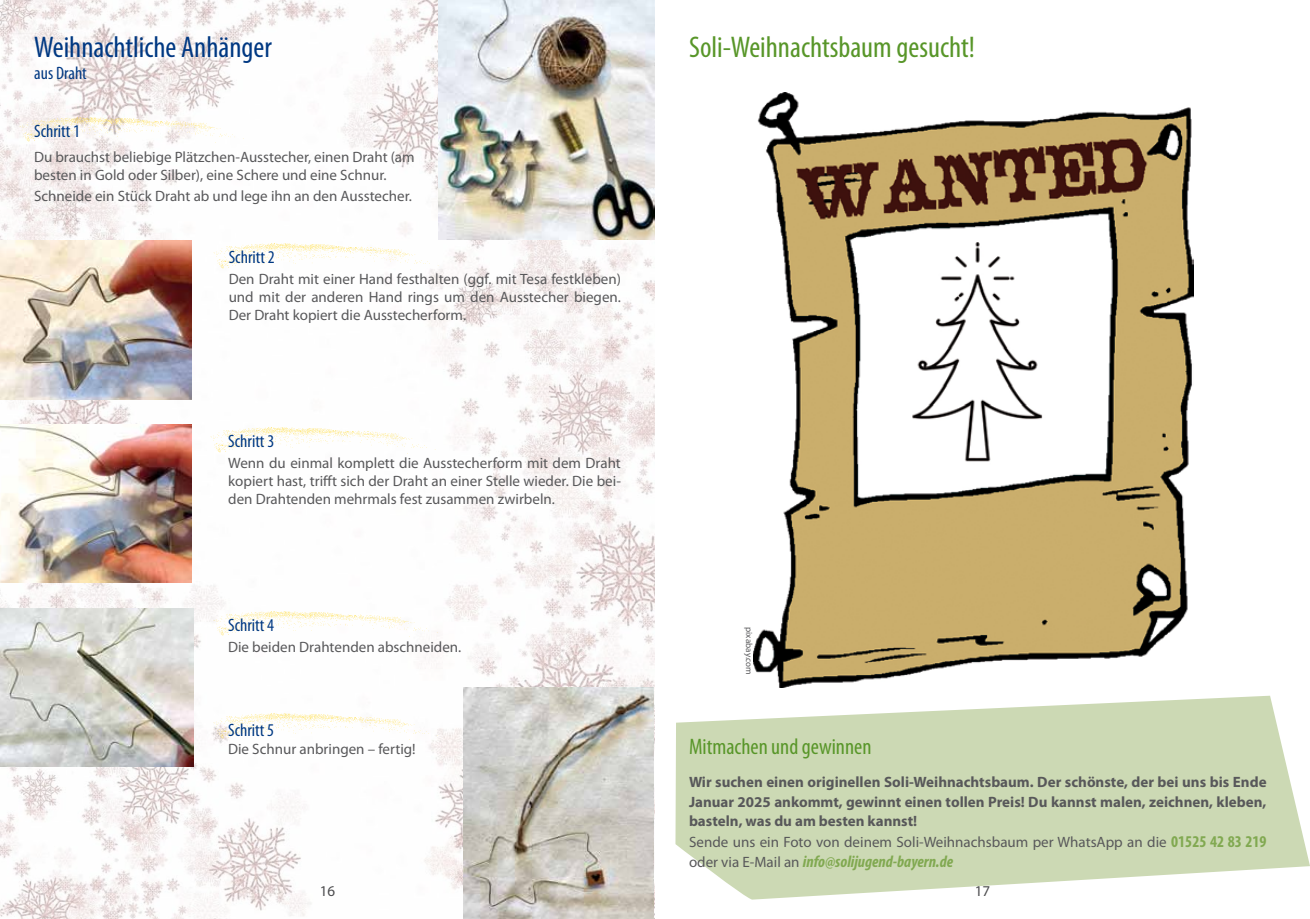
<style>
.page{position:relative;width:1310px;height:919px;background:#fff}
.page>*{position:absolute;margin:0;border:0;box-sizing:border-box;transform-origin:0 0}
.t1{font:condensed 30px "Myriad Pro";color:#589629}
.t2{font:condensed 30px "Myriad Pro";color:#003882}
.t3{font:condensed 22.5px "Myriad Pro";color:#589629}
.t4{font:condensed 18px "Myriad Pro";color:#003882}
.t5{font:italic 700 condensed 16.5px "Myriad Pro";color:#81a951}
.t6{font:15px/18px "Myriad Pro";color:#58585a;text-align:justify}
.t7{font:700 15px/19.5px "Myriad Pro";color:#58585a;text-align:justify}
.t8{font:15px "Myriad Pro";color:#4b4b4d}
.t9{font:9px "Myriad Pro";letter-spacing:.005em;color:#58585a}
.s1{font-weight:700;font-stretch:condensed;font-size:16.5px;color:#81a951}
.s2{font-weight:400;font-style:normal;font-stretch:normal;font-size:15px;color:#58585a}
</style>
<div class="page">
<svg style="left:675px;top:695px;width:635px;height:204px;fill:#ccd9b4"></svg>
<img style="left:0;top:0;width:655px;height:918px">
<img style="left:18px;top:117px;width:242px;height:26px">
<img style="left:438px;top:0;width:217px;height:239px">
<img style="left:0;top:241px;width:191px;height:158px">
<img style="left:0;top:424px;width:191px;height:158px">
<img style="left:0;top:608px;width:193px;height:158px">
<img style="left:213px;top:244px;width:242px;height:25px">
<img style="left:210px;top:427px;width:242px;height:26px">
<img style="left:212px;top:611px;width:242px;height:26px">
<img style="left:212px;top:713px;width:242px;height:26px">
<img style="left:463px;top:687px;width:191px;height:231px">
<img style="left:754px;top:92px;width:439px;height:595px">
<img style="left:899px;top:242px;width:155px;height:230px">
<h1 class="t2" style="left:34px;top:28px;width:239px">Weihnachtliche Anhänger</h1>
<p class="t4" style="left:34px;top:62px;width:54px">aus Draht</p>
<p class="t4" style="left:34px;top:120px;width:48px">Schritt 1</p>
<p class="t6" style="left:34px;top:148px;width:382px">Du brauchst beliebige Plätzchen-Ausstecher, einen Draht (am besten in Gold oder Silber), eine Schere und eine Schnur.</p>
<p class="t6" style="left:34px;top:187px;width:379px">Schneide ein Stück Draht ab und lege ihn an den Ausstecher.</p>
<p class="t4" style="left:229px;top:246px;width:48px">Schritt 2</p>
<p class="t6" style="left:229px;top:270px;width:394px">Den Draht mit einer Hand festhalten (ggf. mit Tesa festkleben) und mit der anderen Hand rings um den Ausstecher biegen.<br>Der Draht kopiert die Ausstecherform.</p>
<p class="t4" style="left:228px;top:430px;width:48px">Schritt 3</p>
<p class="t6" style="left:228px;top:453px;width:394px">Wenn du einmal komplett die Ausstecherform mit dem Draht kopiert hast, trifft sich der Draht an einer Stelle wieder. Die bei&shy;den Drahtenden mehrmals fest zusammen zwirbeln.</p>
<p class="t4" style="left:228px;top:613px;width:48px">Schritt 4</p>
<p class="t6" style="left:228px;top:637px;width:235px">Die beiden Drahtenden abschneiden.</p>
<p class="t4" style="left:228px;top:719px;width:48px">Schritt 5</p>
<p class="t6" style="left:228px;top:739px;width:189px">Die Schnur anbringen – fertig!</p>
<h1 class="t1" style="left:689px;top:28px;width:287px">Soli-Weihnachtsbaum gesucht!</h1>
<p class="t9" style="left:755px;top:627px;width:49px;rotate:90deg">pixabay.com</p>
<h2 class="t3" style="left:689px;top:732px;width:184px">Mitmachen und gewinnen</h2>
<p class="t7" style="left:689px;top:771px;width:579px">Wir suchen einen originellen Soli-Weihnachtsbaum. Der schönste, der bei uns bis Ende Januar 2025 ankommt, gewinnt einen tollen Preis! Du kannst malen, zeichnen, kleben, basteln, was du am besten kannst!</p>
<p class="t6" style="left:689px;top:832px;width:579px">Sende uns ein Foto von deinem Soli-Weihnachsbaum per WhatsApp an die <span class="s1">01525 42 83 219</span></p>
<p class="t5" style="left:689px;top:850px;width:265px"><span class="s2">oder via E-Mail an</span> info@solijugend-bayern.de</p>
<p class="t8" style="left:320px;top:881px;width:17px">16</p>
<p class="t8" style="left:975px;top:881px;width:17px">17</p>
</div>
